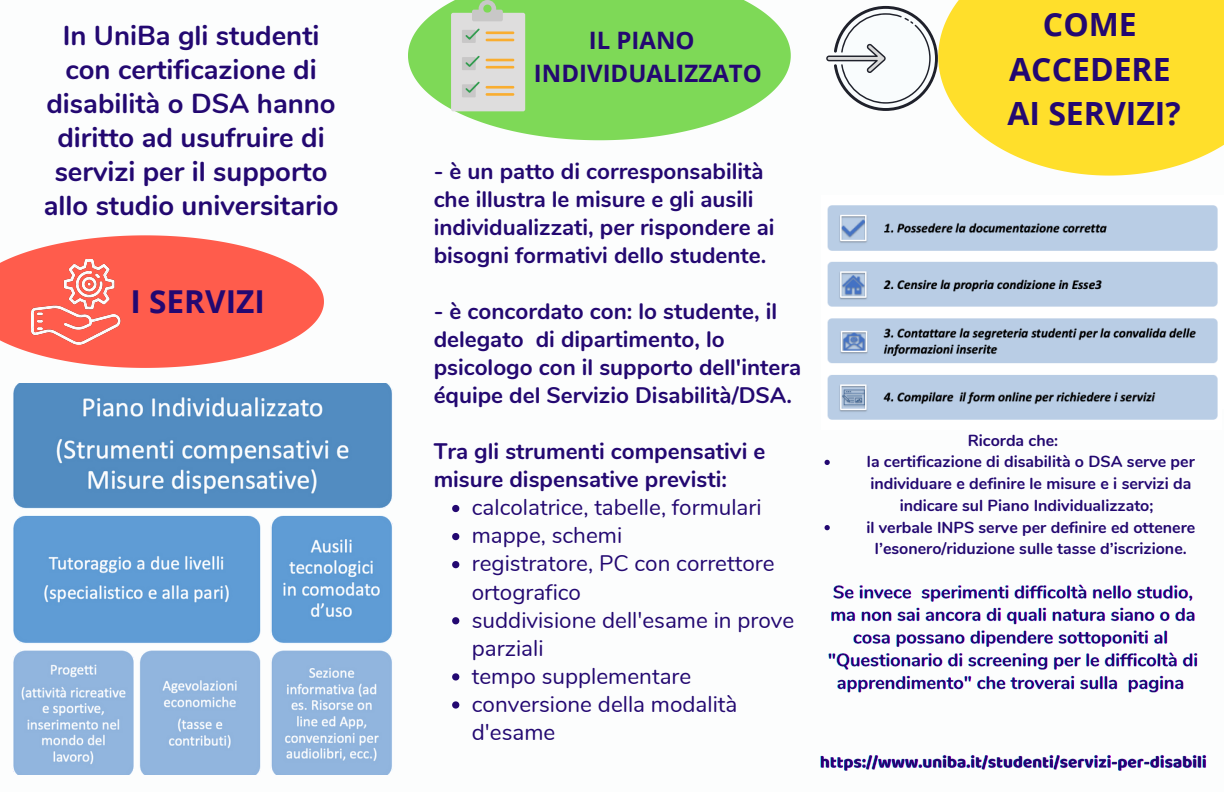
<style>
.page{position:relative;width:1224px;height:792px;background:#fff}
.page>*{position:absolute;margin:0;border:0;box-sizing:border-box;transform-origin:0 0}
.t1{font:700 32px "Open Sans";color:#230871}
.t2{font:700 31.6px "Open Sans";color:#230871}
.t3{font:700 27.4px/33.9px "Nunito";color:#230871;text-align:center}
.t4{font:700 24px/33px "Open Sans";color:#230871;text-align:center}
.t5{font:700 22.5px/28.1px "Nunito";color:#230871}
.t6{font:22.5px/28.1px "Nunito";color:#230871}
.t7{font:700 16px/21.8px "Nunito";color:#230871;text-align:center}
</style>
<div class="page">
<svg style="left:938px;top:0;width:286px;height:176px;background:#fee244"></svg>
<svg style="left:0;top:235px;width:324px;height:133px;fill:#ff5c4c"></svg>
<svg style="left:452px;top:505px;width:7px;height:7px"></svg>
<svg style="left:452px;top:533px;width:7px;height:7px"></svg>
<svg style="left:452px;top:561px;width:7px;height:7px"></svg>
<svg style="left:452px;top:617px;width:7px;height:7px"></svg>
<svg style="left:452px;top:673px;width:7px;height:8px"></svg>
<svg style="left:452px;top:701px;width:7px;height:8px"></svg>
<svg style="left:408px;top:0;width:383px;height:140px;fill:#7ed957"></svg>
<div style="left:451px;top:13px;width:74px;height:98px;background:#dedddd;border-radius:2px"></div>
<div style="left:462px;top:30px;width:14px;height:13px;background:#c8c7c7"></div>
<hr style="left:486px;top:31px;width:28px;height:3px;background:#f9ad30">
<hr style="left:486px;top:39px;width:28px;height:2px;background:#f9ad30">
<div style="left:462px;top:57px;width:14px;height:13px;background:#c8c7c7"></div>
<hr style="left:486px;top:59px;width:28px;height:2px;background:#f9ad30">
<hr style="left:486px;top:66px;width:28px;height:3px;background:#f9ad30">
<div style="left:462px;top:84px;width:14px;height:13px;background:#c8c7c7"></div>
<hr style="left:486px;top:86px;width:28px;height:3px;background:#f9ad30">
<hr style="left:486px;top:93px;width:28px;height:3px;background:#f9ad30">
<svg style="left:472px;top:0;width:31px;height:21px"></svg>
<svg style="left:465px;top:28px;width:15px;height:12px"></svg>
<svg style="left:465px;top:55px;width:15px;height:12px"></svg>
<svg style="left:465px;top:81px;width:15px;height:12px"></svg>
<img style="left:31px;top:259px;width:90px;height:86px">
<svg style="left:826px;top:6px;width:112px;height:105px"></svg>
<img style="left:827px;top:205px;width:391px;height:215px">
<img style="left:13px;top:384px;width:380px;height:390px">
<img style="left:828px;top:584px;width:370px;height:109px">
<svg style="left:825px;top:460px;width:5px;height:5px"></svg>
<svg style="left:825px;top:525px;width:5px;height:5px"></svg>
<img style="left:820px;top:755px;width:387px;height:16px">
<p class="t3" style="left:44px;top:19px;width:296px">In UniBa gli studenti con certificazione di disabilità o DSA hanno diritto ad usufruire di servizi per il supporto allo studio universitario</p>
<p class="t2" style="left:131px;top:280px;width:136px">I SERVIZI</p>
<p class="t4" style="left:534px;top:23px;width:229px">IL PIANO<br>INDIVIDUALIZZATO</p>
<p class="t5" style="left:434px;top:157px;width:342px">- è un patto di corresponsabilità che illustra le misure e gli ausili individualizzati, per rispondere ai bisogni formativi dello studente.</p>
<p class="t5" style="left:434px;top:297px;width:369px">- è concordato con: lo studente, il delegato di dipartimento, lo psicologo con il supporto dell'intera équipe del Servizio Disabilità/DSA.</p>
<p class="t5" style="left:434px;top:438px;width:333px">Tra gli strumenti compensativi e misure dispensative previsti:</p>
<p class="t6" style="left:472px;top:494px;width:291px">calcolatrice, tabelle, formulari</p>
<p class="t6" style="left:472px;top:522px;width:152px">mappe, schemi</p>
<p class="t6" style="left:472px;top:550px;width:304px">registratore, PC con correttore ortografico</p>
<p class="t6" style="left:472px;top:606px;width:324px">suddivisione dell'esame in prove parziali</p>
<p class="t6" style="left:472px;top:662px;width:221px">tempo supplementare</p>
<p class="t6" style="left:472px;top:690px;width:267px">conversione della modalità d'esame</p>
<p class="t1" style="left:1043px;top:2px;width:95px">COME</p>
<p class="t1" style="left:1009px;top:46px;width:163px">ACCEDERE</p>
<p class="t1" style="left:1007px;top:91px;width:175px">AI SERVIZI?</p>
<p class="t7" style="left:968px;top:429px;width:92px">Ricorda che:</p>
<p class="t7" style="left:867px;top:451px;width:329px">la certificazione di disabilità o DSA serve per individuare e definire le misure e i servizi da indicare sul Piano Individualizzato;</p>
<p class="t7" style="left:866px;top:516px;width:331px">il verbale INPS serve per definire ed ottenere l’esonero/riduzione sulle tasse d’iscrizione.</p>
</div>
